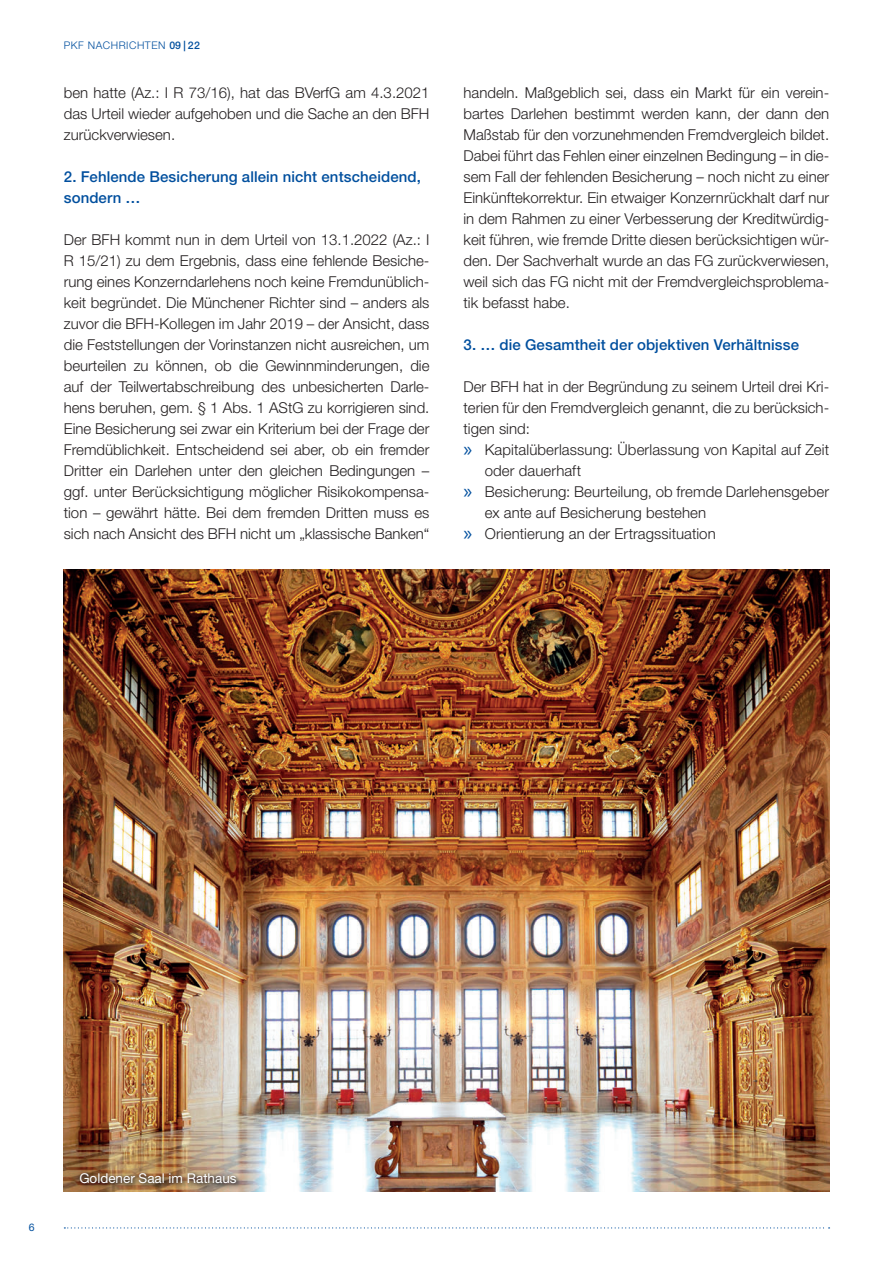
<style>
.page{position:relative;width:893px;height:1263px;background:#fff}
.page>*{position:absolute;margin:0;border:0;box-sizing:border-box;transform-origin:0 0}
.Copy_Fließtext{font:300 15px/21px "Helvetica Neue LT";color:#231f20;text-align:justify}
.Copy_Fließtext_ohne{font:300 15px/21px "Helvetica Neue LT";color:#231f20;text-align:justify}
.Zwischentitel{font:500 15px/21px "Helvetica Neue LT";letter-spacing:.005em;color:#014f9e}
.t1{font:13.5px "Helvetica Neue LT";color:#fff}
.t2{font:300 13.5px "Helvetica Neue LT";color:#fff}
.t3{font:300 10.5px "Helvetica Neue LT";letter-spacing:.05em;color:#014f9e}
.t4{font:10.5px "Helvetica Neue LT";color:#014f9e}
.s1{font-weight:500}
.s2{font-family:"Myriad Pro";font-weight:400;font-size:21px;color:#014f9e}
</style>
<div class="page">
<img style="left:64px;top:570px;width:765px;height:622px">
<svg style="left:64px;top:1227px;width:766px;height:1px"></svg>
<div style="left:79px;top:1171px;width:164px;height:19px;background:#231f20;opacity:.89"></div>
<div style="left:77px;top:1170px;width:163px;height:16px;background:#231f20;opacity:.75"></div>
<p class="t3" style="left:64px;top:39px;width:138px">PKF NACHRICHTEN <span class="s1">09 | 22</span></p>
<p class="Copy_Fließtext" style="left:64px;top:81px;width:367px">ben hatte (Az.: I R 73/16), hat das BVerfG am 4.3.2021 das Urteil wieder aufgehoben und die Sache an den BFH zurückverwiesen.</p>
<p class="Zwischentitel" style="left:64px;top:166px;width:359px">2. Fehlende Besicherung allein nicht entscheidend, sondern …</p>
<p class="Copy_Fließtext" style="left:64px;top:228px;width:367px">Der BFH kommt nun in dem Urteil von 13.1.2022 (Az.: I R 15/21) zu dem Ergebnis, dass eine fehlende Besiche&shy;rung eines Konzerndarlehens noch keine Fremdunüblich&shy;keit begründet. Die Münchener Richter sind – anders als zuvor die BFH-Kollegen im Jahr 2019 – der Ansicht, dass die Feststellungen der Vorinstanzen nicht ausreichen, um beurteilen zu können, ob die Gewinnminderungen, die auf der Teilwertabschreibung des unbesicherten Darle&shy;hens beruhen, gem. § 1 Abs. 1 AStG zu korrigieren sind.<br>Eine Besicherung sei zwar ein Kriterium bei der Frage der Fremdüblichkeit. Entscheidend sei aber, ob ein fremder Dritter ein Darlehen unter den gleichen Bedingungen – ggf. unter Berücksichtigung möglicher Risikokompensa&shy;tion – gewährt hätte. Bei dem fremden Dritten muss es sich nach Ansicht des BFH nicht um „klassische Banken“</p>
<p class="Copy_Fließtext" style="left:463px;top:81px;width:367px">handeln. Maßgeblich sei, dass ein Markt für ein verein&shy;bartes Darlehen bestimmt werden kann, der dann den Maßstab für den vorzunehmenden Fremdvergleich bildet.<br>Dabei führt das Fehlen einer einzelnen Bedingung – in die&shy;sem Fall der fehlenden Besicherung – noch nicht zu einer Einkünftekorrektur. Ein etwaiger Konzernrückhalt darf nur in dem Rahmen zu einer Verbesserung der Kreditwürdig&shy;keit führen, wie fremde Dritte diesen berücksichtigen wür&shy;den. Der Sachverhalt wurde an das FG zurückverwiesen, weil sich das FG nicht mit der Fremdvergleichsproblema&shy;tik befasst habe.</p>
<p class="Zwischentitel" style="left:463px;top:334px;width:337px">3. … die Gesamtheit der objektiven Verhältnisse</p>
<p class="Copy_Fließtext_ohne" style="left:463px;top:375px;width:367px">Der BFH hat in der Begründung zu seinem Urteil drei Kri&shy;terien für den Fremdvergleich genannt, die zu berücksich&shy;tigen sind:</p>
<p class="Copy_Fließtext" style="left:485px;top:438px;width:346px;text-indent:-21px"><span class="s2">»</span> Kapitalüberlassung: Überlassung von Kapital auf Zeit oder dauerhaft</p>
<p class="Copy_Fließtext" style="left:485px;top:480px;width:346px;text-indent:-21px"><span class="s2">»</span> Besicherung: Beurteilung, ob fremde Darlehensgeber ex ante auf Besicherung bestehen</p>
<p class="Copy_Fließtext" style="left:463px;top:522px;width:254px"><span class="s2">»</span> Orientierung an der Ertragssituation</p>
<p class="t4" style="left:29px;top:1221px;width:7px">6</p>
<p class="t2" style="left:95px;top:1164px;width:95px">Hotel zum Ritter</p>
<p class="t1" style="left:79px;top:1170px;width:159px">Goldener Saal im Rathaus</p>
</div>
